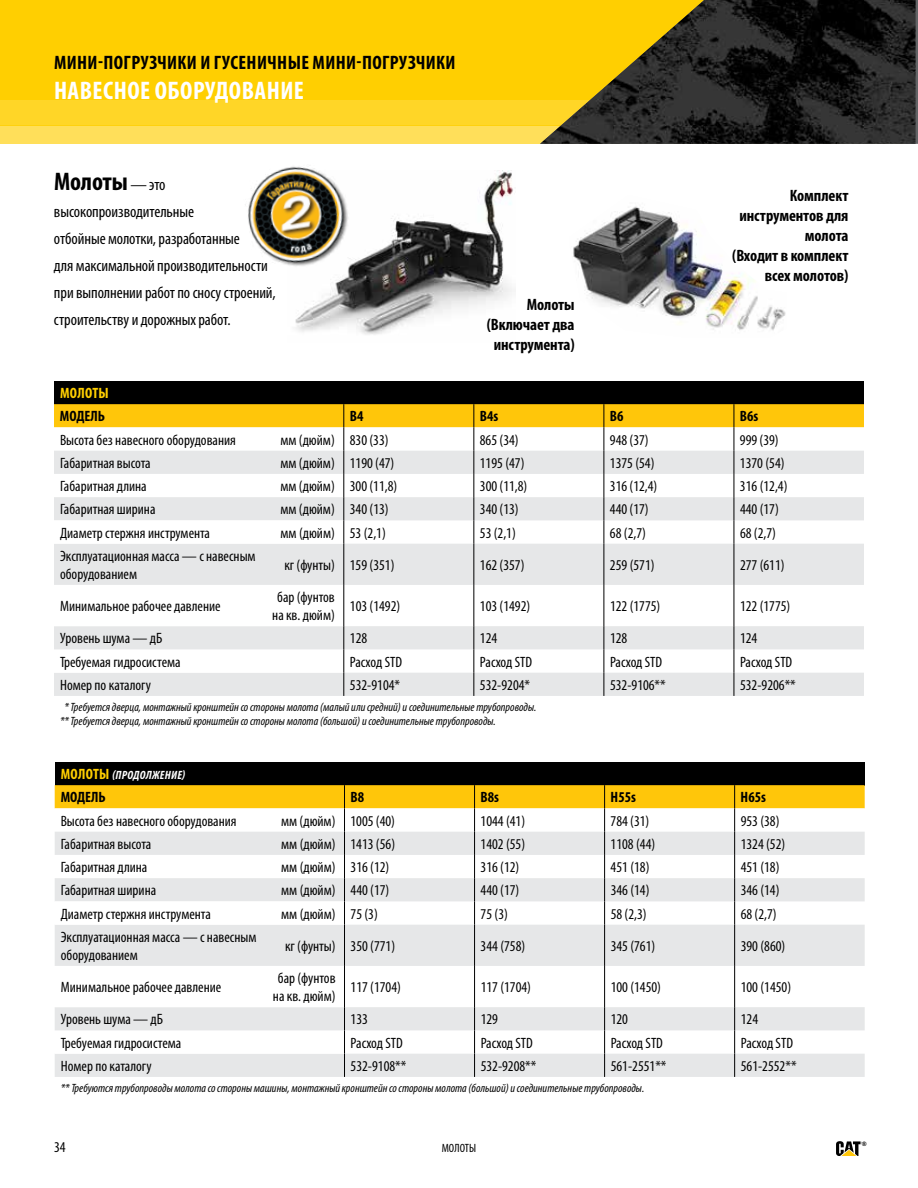
<style>
.page{position:relative;width:918px;height:1188px;background:#fff}
.page>*{position:absolute;margin:0;border:0;box-sizing:border-box;transform-origin:0 0}
.t1{font:700 condensed 25.5px "Myriad Pro";letter-spacing:.02em;color:#fff}
.t2{font:700 condensed 25.5px "Myriad Pro";letter-spacing:-.005em;color:#000}
.t3{font:700 condensed 19.5px "Myriad Pro";letter-spacing:.02em;color:#000}
.t4{font:condensed 16.5px/27px "Myriad Pro";letter-spacing:-.005em;color:#000}
.t5{font:700 condensed 16.5px/19.8px "Myriad Pro";letter-spacing:-.005em;color:#000;text-align:right}
.t6{font:condensed 15px/18px "Myriad Pro";color:#000}
.t7{font:700 condensed 15px "Myriad Pro";color:#000}
.t8{font:700 condensed 15px "Myriad Pro";letter-spacing:.015em;color:#ffcf01}
.t9{font:italic condensed 12px/14.4px "Myriad Pro";color:#000}
.t10{font:italic 700 condensed 12px "Myriad Pro";letter-spacing:.02em;color:#fff}
.t11{font:condensed 12px "Myriad Pro";letter-spacing:.005em;color:#000}
.t12{font:700 condensed 6px "Univers LT Std";color:#000}
.s1{font-weight:400;font-size:16.5px}
.s2{font-style:normal;font-size:15px;color:#ffcf01}
</style>
<div class="page">
<div style="left:0;top:0;width:904px;height:99px;background:#ffcf01"></div>
<div style="left:0;top:99px;width:904px;height:26px;background:#ffd627"></div>
<div style="left:0;top:125px;width:904px;height:19px;background:#ffdf5a"></div>
<img style="left:540px;top:0;width:376px;height:144px">
<svg style="left:836px;top:1141px;width:25px;height:15px"></svg>
<img style="left:295px;top:170px;width:218px;height:165px">
<div style="left:54px;top:381px;width:810px;height:23px;background:#000"></div>
<svg style="left:54px;top:404px;width:810px;height:292px"></svg>
<div style="left:55px;top:762px;width:810px;height:23px;background:#000"></div>
<svg style="left:55px;top:785px;width:810px;height:292px"></svg>
<img style="left:573px;top:206px;width:213px;height:125px">
<img style="left:245px;top:166px;width:114px;height:114px">
<h2 class="t3" style="left:54px;top:51px;width:403px">МИНИ-ПОГРУЗЧИКИ И ГУСЕНИЧНЫЕ МИНИ-ПОГРУЗЧИКИ</h2>
<h1 class="t1" style="left:54px;top:77px;width:252px">НАВЕСНОЕ ОБОРУДОВАНИЕ</h1>
<h1 class="t2" style="left:54px;top:168px;width:113px">Молоты <span class="s1">— это</span></h1>
<p class="t4" style="left:54px;top:198px;width:223px">высокопроизводительные<br>отбойные молотки, разработанные<br>для максимальной производительности при выполнении работ по сносу строений, строительству и дорожных работ.</p>
<p class="t5" style="left:487px;top:295px;width:89px">Молоты (Включает два инструмента)</p>
<p class="t5" style="left:732px;top:186px;width:118px">Комплект инструментов для молота<br>(Входит в комплект всех молотов)</p>
<p class="t8" style="left:60px;top:385px;width:50px">МОЛОТЫ</p>
<p class="t7" style="left:60px;top:408px;width:47px">МОДЕЛЬ</p>
<p class="t7" style="left:350px;top:408px;width:15px">B4</p>
<p class="t7" style="left:480px;top:408px;width:20px">B4s</p>
<p class="t7" style="left:610px;top:408px;width:15px">B6</p>
<p class="t7" style="left:740px;top:408px;width:20px">B6s</p>
<p class="t6" style="left:60px;top:431px;width:177px">Высота без навесного оборудования</p>
<p class="t6" style="left:280px;top:431px;width:110px">мм (дюйм) 830 (33)</p>
<p class="t6" style="left:480px;top:431px;width:40px">865 (34)</p>
<p class="t6" style="left:610px;top:431px;width:40px">948 (37)</p>
<p class="t6" style="left:740px;top:431px;width:40px">999 (39)</p>
<p class="t6" style="left:60px;top:454px;width:92px">Габаритная высота</p>
<p class="t6" style="left:280px;top:454px;width:115px">мм (дюйм) 1190 (47)</p>
<p class="t6" style="left:480px;top:454px;width:46px">1195 (47)</p>
<p class="t6" style="left:610px;top:454px;width:46px">1375 (54)</p>
<p class="t6" style="left:740px;top:454px;width:46px">1370 (54)</p>
<p class="t6" style="left:60px;top:478px;width:88px">Габаритная длина</p>
<p class="t6" style="left:280px;top:478px;width:118px">мм (дюйм) 300 (11,8)</p>
<p class="t6" style="left:480px;top:478px;width:49px">300 (11,8)</p>
<p class="t6" style="left:610px;top:478px;width:49px">316 (12,4)</p>
<p class="t6" style="left:740px;top:478px;width:49px">316 (12,4)</p>
<p class="t6" style="left:60px;top:501px;width:97px">Габаритная ширина</p>
<p class="t6" style="left:280px;top:501px;width:110px">мм (дюйм) 340 (13)</p>
<p class="t6" style="left:480px;top:501px;width:40px">340 (13)</p>
<p class="t6" style="left:610px;top:501px;width:40px">440 (17)</p>
<p class="t6" style="left:740px;top:501px;width:40px">440 (17)</p>
<p class="t6" style="left:60px;top:524px;width:152px">Диаметр стержня инструмента</p>
<p class="t6" style="left:281px;top:524px;width:107px">мм (дюйм) 53 (2,1)</p>
<p class="t6" style="left:480px;top:524px;width:37px">53 (2,1)</p>
<p class="t6" style="left:610px;top:524px;width:37px">68 (2,7)</p>
<p class="t6" style="left:740px;top:524px;width:37px">68 (2,7)</p>
<p class="t6" style="left:60px;top:547px;width:197px">Эксплуатационная масса — с навесным оборудованием</p>
<p class="t6" style="left:284px;top:556px;width:112px">кг (фунты) 159 (351)</p>
<p class="t6" style="left:480px;top:556px;width:46px">162 (357)</p>
<p class="t6" style="left:610px;top:556px;width:46px">259 (571)</p>
<p class="t6" style="left:740px;top:556px;width:46px">277 (611)</p>
<p class="t6" style="left:60px;top:598px;width:162px">Минимальное рабочее давление</p>
<p class="t6" style="left:272px;top:589px;width:64px;text-align:center">бар (фунтов на кв. дюйм)</p>
<p class="t6" style="left:350px;top:598px;width:52px">103 (1492)</p>
<p class="t6" style="left:480px;top:598px;width:52px">103 (1492)</p>
<p class="t6" style="left:610px;top:598px;width:52px">122 (1775)</p>
<p class="t6" style="left:740px;top:598px;width:52px">122 (1775)</p>
<p class="t6" style="left:60px;top:630px;width:104px">Уровень шума — дБ</p>
<p class="t6" style="left:350px;top:630px;width:19px">128</p>
<p class="t6" style="left:480px;top:630px;width:19px">124</p>
<p class="t6" style="left:610px;top:630px;width:19px">128</p>
<p class="t6" style="left:740px;top:630px;width:19px">124</p>
<p class="t6" style="left:60px;top:653px;width:122px">Требуемая гидросистема</p>
<p class="t6" style="left:350px;top:653px;width:54px">Расход STD</p>
<p class="t6" style="left:480px;top:653px;width:54px">Расход STD</p>
<p class="t6" style="left:610px;top:653px;width:54px">Расход STD</p>
<p class="t6" style="left:740px;top:653px;width:54px">Расход STD</p>
<p class="t6" style="left:60px;top:676px;width:92px">Номер по каталогу</p>
<p class="t6" style="left:350px;top:676px;width:52px">532-9104*</p>
<p class="t6" style="left:480px;top:676px;width:52px">532-9204*</p>
<p class="t6" style="left:610px;top:676px;width:57px">532-9106**</p>
<p class="t6" style="left:740px;top:676px;width:57px">532-9206**</p>
<p class="t9" style="left:60px;top:700px;width:478px;text-indent:4px">* Требуется дверца, монтажный кронштейн со стороны молота (малый или средний) и соединительные трубопроводы. ** Требуется дверца, монтажный кронштейн со стороны молота (большой) и соединительные трубопроводы.</p>
<p class="t10" style="left:61px;top:769px;width:126px"><span class="s2">МОЛОТЫ</span> (ПРОДОЛЖЕНИЕ)</p>
<p class="t7" style="left:61px;top:789px;width:47px">МОДЕЛЬ</p>
<p class="t7" style="left:351px;top:789px;width:15px">B8</p>
<p class="t7" style="left:481px;top:789px;width:20px">B8s</p>
<p class="t7" style="left:611px;top:789px;width:27px">H55s</p>
<p class="t7" style="left:741px;top:789px;width:27px">H65s</p>
<p class="t6" style="left:61px;top:812px;width:177px">Высота без навесного оборудования</p>
<p class="t6" style="left:281px;top:812px;width:115px">мм (дюйм) 1005 (40)</p>
<p class="t6" style="left:481px;top:812px;width:46px">1044 (41)</p>
<p class="t6" style="left:611px;top:812px;width:40px">784 (31)</p>
<p class="t6" style="left:741px;top:812px;width:40px">953 (38)</p>
<p class="t6" style="left:61px;top:835px;width:92px">Габаритная высота</p>
<p class="t6" style="left:281px;top:835px;width:115px">мм (дюйм) 1413 (56)</p>
<p class="t6" style="left:481px;top:835px;width:46px">1402 (55)</p>
<p class="t6" style="left:611px;top:835px;width:46px">1108 (44)</p>
<p class="t6" style="left:741px;top:835px;width:46px">1324 (52)</p>
<p class="t6" style="left:61px;top:859px;width:88px">Габаритная длина</p>
<p class="t6" style="left:281px;top:859px;width:110px">мм (дюйм) 316 (12)</p>
<p class="t6" style="left:481px;top:859px;width:40px">316 (12)</p>
<p class="t6" style="left:611px;top:859px;width:40px">451 (18)</p>
<p class="t6" style="left:741px;top:859px;width:40px">451 (18)</p>
<p class="t6" style="left:61px;top:882px;width:97px">Габаритная ширина</p>
<p class="t6" style="left:281px;top:882px;width:110px">мм (дюйм) 440 (17)</p>
<p class="t6" style="left:481px;top:882px;width:40px">440 (17)</p>
<p class="t6" style="left:611px;top:882px;width:40px">346 (14)</p>
<p class="t6" style="left:741px;top:882px;width:40px">346 (14)</p>
<p class="t6" style="left:61px;top:905px;width:152px">Диаметр стержня инструмента</p>
<p class="t6" style="left:281px;top:905px;width:98px">мм (дюйм) 75 (3)</p>
<p class="t6" style="left:481px;top:905px;width:29px">75 (3)</p>
<p class="t6" style="left:611px;top:905px;width:37px">58 (2,3)</p>
<p class="t6" style="left:741px;top:905px;width:37px">68 (2,7)</p>
<p class="t6" style="left:61px;top:928px;width:197px">Эксплуатационная масса — с навесным оборудованием</p>
<p class="t6" style="left:285px;top:937px;width:112px">кг (фунты) 350 (771)</p>
<p class="t6" style="left:481px;top:937px;width:46px">344 (758)</p>
<p class="t6" style="left:611px;top:937px;width:46px">345 (761)</p>
<p class="t6" style="left:741px;top:937px;width:46px">390 (860)</p>
<p class="t6" style="left:61px;top:979px;width:162px">Минимальное рабочее давление</p>
<p class="t6" style="left:273px;top:970px;width:64px;text-align:center">бар (фунтов на кв. дюйм)</p>
<p class="t6" style="left:351px;top:979px;width:52px">117 (1704)</p>
<p class="t6" style="left:481px;top:979px;width:52px">117 (1704)</p>
<p class="t6" style="left:611px;top:979px;width:52px">100 (1450)</p>
<p class="t6" style="left:741px;top:979px;width:52px">100 (1450)</p>
<p class="t6" style="left:61px;top:1011px;width:104px">Уровень шума — дБ</p>
<p class="t6" style="left:351px;top:1011px;width:19px">133</p>
<p class="t6" style="left:481px;top:1011px;width:19px">129</p>
<p class="t6" style="left:611px;top:1011px;width:19px">120</p>
<p class="t6" style="left:741px;top:1011px;width:19px">124</p>
<p class="t6" style="left:61px;top:1034px;width:122px">Требуемая гидросистема</p>
<p class="t6" style="left:351px;top:1034px;width:54px">Расход STD</p>
<p class="t6" style="left:481px;top:1034px;width:54px">Расход STD</p>
<p class="t6" style="left:611px;top:1034px;width:54px">Расход STD</p>
<p class="t6" style="left:741px;top:1034px;width:54px">Расход STD</p>
<p class="t6" style="left:61px;top:1057px;width:92px">Номер по каталогу</p>
<p class="t6" style="left:351px;top:1057px;width:57px">532-9108**</p>
<p class="t6" style="left:481px;top:1057px;width:57px">532-9208**</p>
<p class="t6" style="left:611px;top:1057px;width:57px">561-2551**</p>
<p class="t6" style="left:741px;top:1057px;width:57px">561-2552**</p>
<p class="t9" style="left:61px;top:1081px;width:585px">** Требуются трубопроводы молота со стороны машины, монтажный кронштейн со стороны молота (большой) и соединительные трубопроводы.</p>
<p class="t6" style="left:54px;top:1139px;width:13px">34</p>
<p class="t12" style="left:862px;top:1140px;width:6px">®</p>
<p class="t11" style="left:442px;top:1142px;width:36px">МОЛОТЫ</p>
</div>
